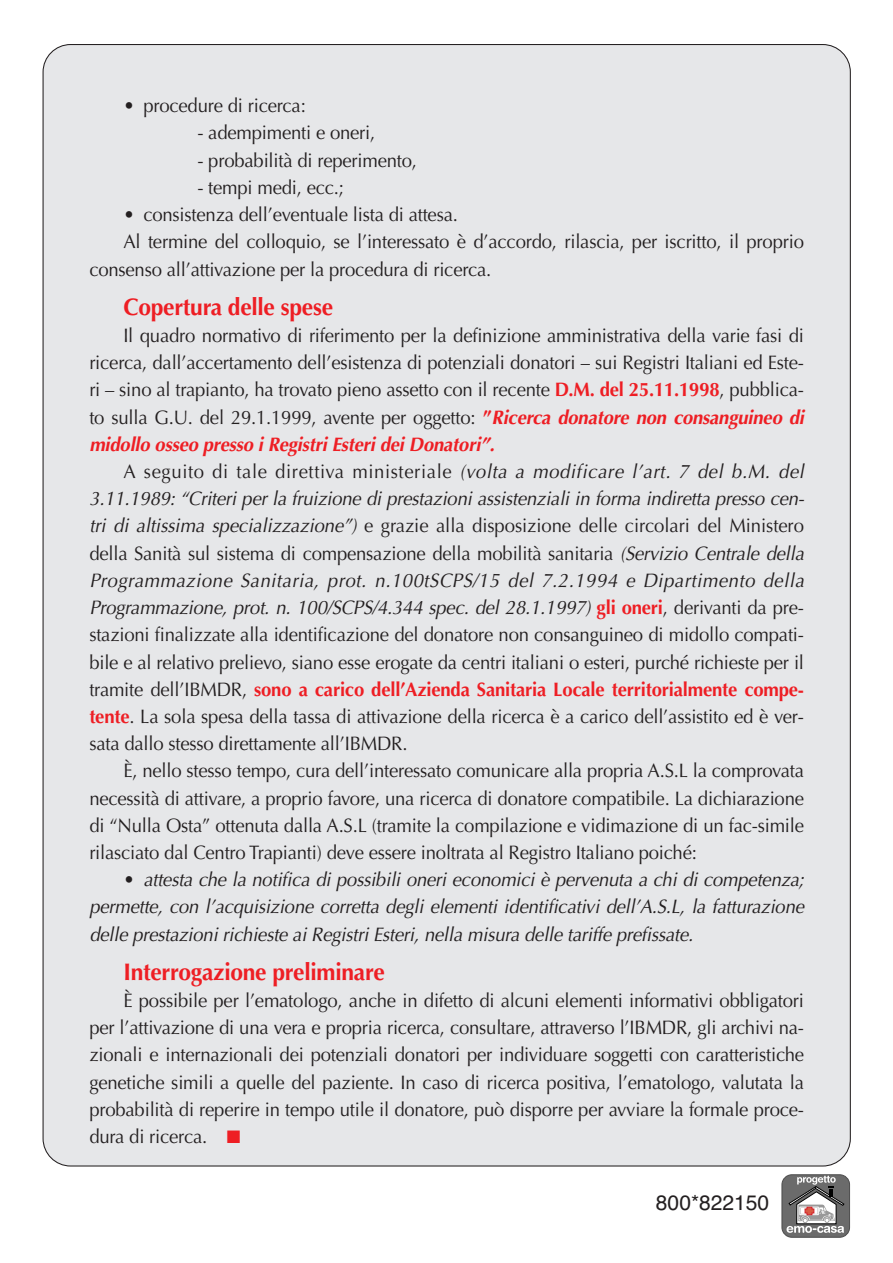
<style>
.page{position:relative;width:893px;height:1263px;background:#fff}
.page>*{position:absolute;margin:0;border:0;box-sizing:border-box;transform-origin:0 0}
.t1{font:700 24px "Optima";letter-spacing:-.01em;color:#ee1e24;scale:.95 1}
.t2{font:21px "Helvetica";color:#231f20}
.t3{font:19.5px/27.2px "Optima";letter-spacing:-.01em;color:#231f20;text-align:justify;scale:.95 1}
.t4{font:italic 19.5px/27.2px "Optima";letter-spacing:-.01em;color:#231f20;text-align:justify;scale:.95 1}
.s1{font-weight:700;color:#ee1e24}
.s2{font-weight:700;font-style:italic;color:#ee1e24}
.s3{font-style:italic}
.s4{font-style:normal}
.s5{color:#ee1e24}
</style>
<div class="page">
<div style="left:43px;top:44px;width:807px;height:1123px;background:#e6e7e9"></div>
<div style="left:781px;top:1175px;width:68px;height:63px;background:#6b6b6b;border:1px solid #4d4d4d;border-radius:10px"></div>
<svg style="left:786px;top:1176px;width:58px;height:57px"></svg>
<p class="t3" style="left:123px;top:94px;width:193px">• procedure di ricerca:</p>
<p class="t3" style="left:197px;top:121px;width:189px">- adempimenti e oneri,</p>
<p class="t3" style="left:197px;top:148px;width:233px">- probabilità di reperimento,</p>
<p class="t3" style="left:197px;top:176px;width:156px">- tempi medi, ecc.;</p>
<p class="t3" style="left:123px;top:203px;width:353px">• consistenza dell’eventuale lista di attesa.</p>
<p class="t3" style="left:123px;top:230px;width:718px">Al termine del colloquio, se l’interessato è d’accordo, rilascia, per iscritto, il proprio</p>
<p class="t3" style="left:89px;top:257px;width:425px">consenso all’attivazione per la procedura di ricerca.</p>
<p class="t1" style="left:123px;top:297px;width:222px">Copertura delle spese</p>
<p class="t3" style="left:89px;top:324px;width:753px;text-indent:34px">Il quadro normativo di riferimento per la definizione amministrativa della varie fasi di ricerca, dall’accertamento dell’esistenza di potenziali donatori – sui Registri Italiani ed Este&shy;ri – sino al trapianto, ha trovato pieno assetto con il recente <span class="s1">D.M. del 25.11.1998</span>, pubblica&shy;to sulla G.U. del 29.1.1999, avente per oggetto: <span class="s1">”</span><span class="s2">Ricerca donatore non consanguineo di midollo osseo presso i Registri Esteri dei Donatori”.</span></p>
<p class="t3" style="left:89px;top:460px;width:754px;text-indent:34px">A seguito di tale direttiva ministeriale <span class="s3">(volta a modificare l’art. 7 del b.M. del 3.11.1989: “Criteri per la fruizione di prestazioni assistenziali in forma indiretta presso cen&shy;tri di altissima specializzazione”)</span> e grazie alla disposizione delle circolari del Ministero della Sanità sul sistema di compensazione della mobilità sanitaria <span class="s3">(Servizio Centrale della Programmazione Sanitaria, prot. n.100tSCPS/15 del 7.2.1994 e Dipartimento della Programmazione, prot. n. 100/SCPS/4.344 spec. del 28.1.1997)</span> <span class="s1">gli oneri</span>, derivanti da pre&shy;stazioni finalizzate alla identificazione del donatore non consanguineo di midollo compati&shy;bile e al relativo prelievo, siano esse erogate da centri italiani o esteri, purché richieste per il tramite dell’IBMDR, <span class="s1">sono a carico dell’Azienda Sanitaria Locale territorialmente compe&shy;tente</span>. La sola spesa della tassa di attivazione della ricerca è a carico dell’assistito ed è ver&shy;sata dallo stesso direttamente all’IBMDR.</p>
<p class="t3" style="left:89px;top:759px;width:753px;text-indent:34px">È, nello stesso tempo, cura dell’interessato comunicare alla propria A.S.L la comprovata necessità di attivare, a proprio favore, una ricerca di donatore compatibile. La dichiarazione di “Nulla Osta” ottenuta dalla A.S.L (tramite la compilazione e vidimazione di un fac-simile rilasciato dal Centro Trapianti) deve essere inoltrata al Registro Italiano poiché:</p>
<p class="t4" style="left:89px;top:868px;width:753px;text-indent:34px"><span class="s4">•</span> attesta che la notifica di possibili oneri economici è pervenuta a chi di competenza; permette, con l’acquisizione corretta degli elementi identificativi dell’A.S.L, la fatturazione delle prestazioni richieste ai Registri Esteri, nella misura delle tariffe prefissate.</p>
<p class="t1" style="left:123px;top:962px;width:277px">Interrogazione preliminare</p>
<p class="t3" style="left:89px;top:989px;width:753px;text-indent:34px">È possibile per l’ematologo, anche in difetto di alcuni elementi informativi obbligatori per l’attivazione di una vera e propria ricerca, consultare, attraverso l’IBMDR, gli archivi na&shy;zionali e internazionali dei potenziali donatori per individuare soggetti con caratteristiche genetiche simili a quelle del paziente. In caso di ricerca positiva, l’ematologo, valutata la probabilità di reperire in tempo utile il donatore, può disporre per avviare la formale proce&shy;dura di ricerca. <span class="s5">■</span></p>
<p class="t2" style="left:656px;top:1195px;width:115px">800*822150</p>
</div>
